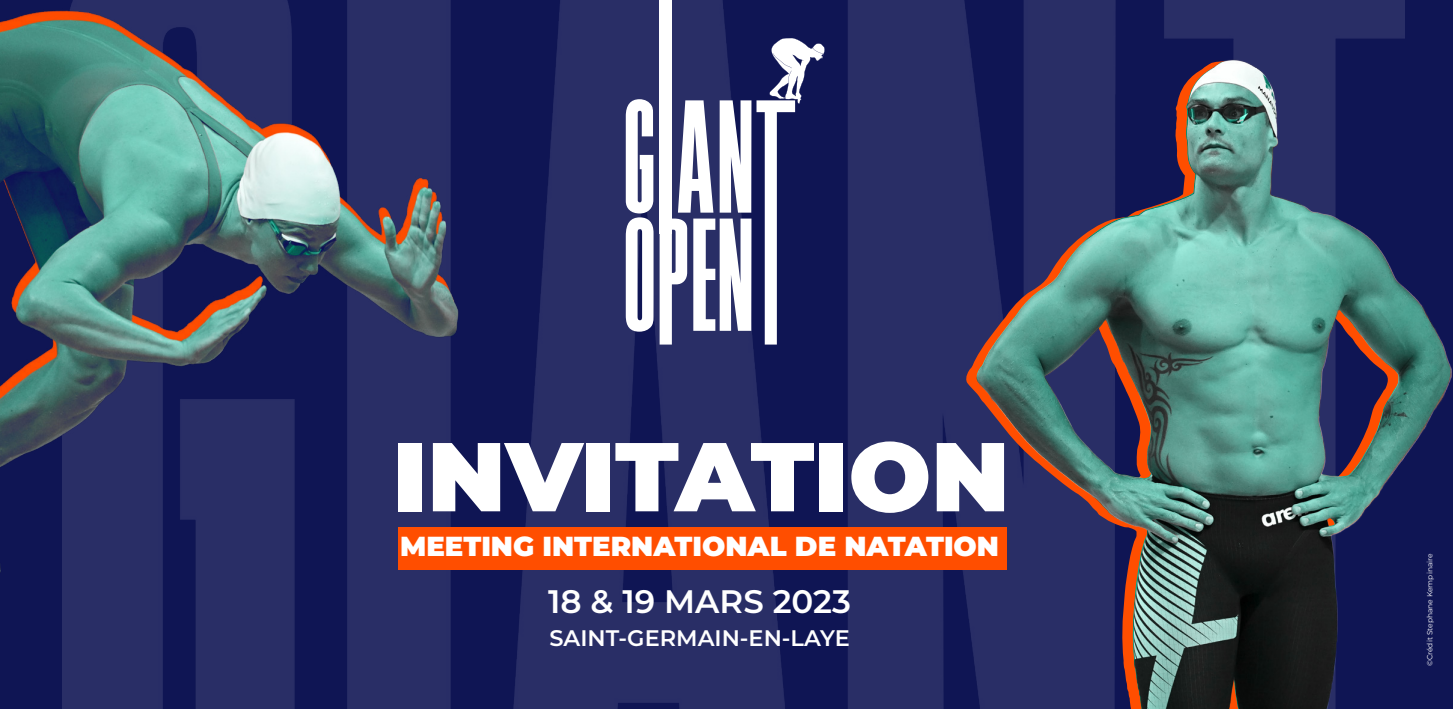
<style>
.page{position:relative;width:1453px;height:709px;background:#fff}
.page>*{position:absolute;margin:0;border:0;box-sizing:border-box;transform-origin:0 0}
.t1{font:900 97.5px "Montserrat";color:#fff}
.t2{font:600 32.5px "Montserrat";color:#fff}
.t3{font:900 27.5px "Montserrat";color:#fff}
.t4{font:600 22.5px "Montserrat";color:#fff}
.t5{font:7.5px "Montserrat";color:#fff}
</style>
<div class="page">
<img style="left:63px;top:0;width:1342px;height:709px">
<svg style="left:964px;top:60px;width:12px;height:649px;background:#2b2b60"></svg>
<svg style="left:977px;top:61px;width:473px;height:648px;background:#3c5066"></svg>
<div style="left:398px;top:528px;width:608px;height:42px;background:#ff4e00"></div>
<img style="left:0;top:0;width:623px;height:600px">
<div style="left:659px;top:0;width:13px;height:234px;background:#fff"></div>
<svg style="left:626px;top:99px;width:27px;height:233px"></svg>
<svg style="left:659px;top:38px;width:166px;height:306px"></svg>
<h1 class="t1" style="left:393px;top:403px;width:618px">INVITATION</h1>
<p class="t3" style="left:400px;top:526px;width:600px">MEETING INTERNATIONAL DE NATATION</p>
<p class="t2" style="left:548px;top:578px;width:305px">18 &amp; 19 MARS 2023</p>
<p class="t4" style="left:549px;top:622px;width:302px">SAINT-GERMAIN-EN-LAYE</p>
<p class="t5" style="left:1425px;top:666px;width:114px;rotate:-90deg">©Crédit Stephane Kempinaire</p>
</div>
